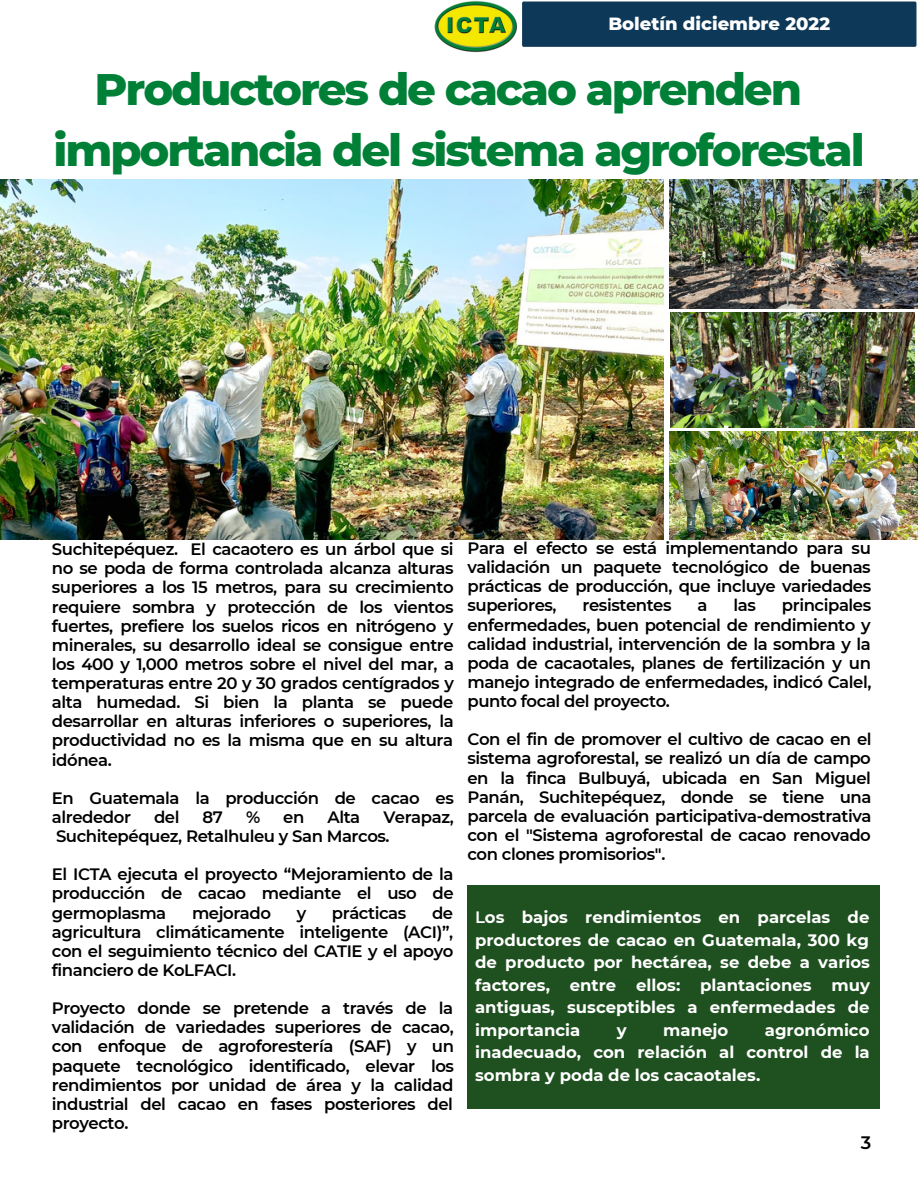
<style>
.page{position:relative;width:918px;height:1188px;background:#fff}
.page>*{position:absolute;margin:0;border:0;box-sizing:border-box;transform-origin:0 0}
.t1{font:800 45px/60.8px "Montserrat";letter-spacing:-.05em;color:#008037;text-align:center}
.t2{font:800 18px "Montserrat";color:#fff}
.t3{font:600 18px "Montserrat";color:#000}
.t4{font:600 16.5px/19.2px "Montserrat";letter-spacing:-.025em;color:#000;text-align:justify}
.t5{font:700 16.5px/22.5px "Montserrat";color:#fff;text-align:justify}
.s1{font-weight:600}
</style>
<div class="page">
<img style="left:434px;top:0;width:83px;height:53px">
<div style="left:522px;top:1px;width:395px;height:46px;background:#0d3858"></div>
<img style="left:0;top:179px;width:664px;height:360px">
<img style="left:669px;top:432px;width:249px;height:108px">
<div style="left:467px;top:885px;width:412px;height:223px;background:#1f5020"></div>
<img style="left:670px;top:312px;width:244px;height:116px">
<img style="left:669px;top:179px;width:249px;height:130px">
<p class="t2" style="left:608px;top:12px;width:223px">Boletín diciembre 2022</p>
<h1 class="t1" style="left:54px;top:59px;width:813px">Productores de cacao aprenden importancia del sistema agroforestal</h1>
<p class="t4" style="left:52px;top:540px;width:404px">Suchitepéquez. El cacaotero es un árbol que si no se poda de forma controlada alcanza alturas superiores a los 15 metros, para su crecimiento requiere sombra y protección de los vientos fuertes, prefiere los suelos ricos en nitrógeno y minerales, su desarrollo ideal se consigue entre los 400 y 1,000 metros sobre el nivel del mar, a temperaturas entre 20 y 30 grados centígrados y alta humedad. Si bien la planta se puede desarrollar en alturas inferiores o superiores, la productividad no es la misma que en su altura idónea.</p>
<p class="t4" style="left:52px;top:788px;width:403px">En Guatemala la producción de cacao es alrededor</p>
<p class="t4" style="left:154px;top:807px;width:27px">del</p>
<p class="t4" style="left:203px;top:807px;width:22px">87</p>
<p class="t4" style="left:246px;top:807px;width:16px">%</p>
<p class="t4" style="left:283px;top:807px;width:23px">en</p>
<p class="t4" style="left:327px;top:807px;width:34px">Alta</p>
<p class="t4" style="left:56px;top:807px;width:399px;text-indent:327px">Verapaz,<br>Suchitepéquez, Retalhuleu y San Marcos.</p>
<p class="t4" style="left:52px;top:865px;width:403px">El ICTA ejecuta el proyecto “Mejoramiento de la producción de cacao mediante el uso de germoplasma</p>
<p class="t4" style="left:192px;top:903px;width:81px">mejorado</p>
<p class="t4" style="left:297px;top:903px;width:11px">y</p>
<p class="t4" style="left:332px;top:903px;width:76px">prácticas</p>
<p class="t4" style="left:52px;top:903px;width:403px;text-indent:380px">de agricultura climáticamente inteligente (ACI)”, con el seguimiento técnico del CATIE y el apoyo financiero de KoLFACI.</p>
<p class="t4" style="left:52px;top:999px;width:404px">Proyecto donde se pretende a través de la validación de variedades superiores de cacao, con enfoque de agroforestería (SAF) y un paquete tecnológico identificado, elevar los rendimientos por unidad de área y la calidad industrial del cacao en fases posteriores del proyecto.</p>
<p class="t4" style="left:467px;top:539px;width:405px">Para el efecto se está implementando para su validación un paquete tecnológico de buenas prácticas de producción, que incluye variedades superiores,</p>
<p class="t4" style="left:467px;top:596px;width:405px;text-indent:314px">principales enfermedades, buen potencial de rendimiento y calidad industrial, intervención de la sombra y la poda de cacaotales, planes de fertilización y un manejo integrado de enfermedades, indicó Calel, punto focal del proyecto.</p>
<p class="t4" style="left:467px;top:730px;width:406px">Con el fin de promover el cultivo de cacao en el sistema agroforestal, se realizó un día de campo en la finca Bulbuyá, ubicada en San Miguel Panán, Suchitepéquez, donde se tiene una parcela de evaluación participativa-demostrativa con el "Sistema agroforestal de cacao renovado con clones promisorios".</p>
<p class="t4" style="left:583px;top:596px;width:91px">resistentes</p>
<p class="t4" style="left:698px;top:596px;width:12px">a</p>
<p class="t4" style="left:734px;top:596px;width:24px">las</p>
<p class="t5" style="left:475px;top:906px;width:396px"><span class="s1">L</span>os bajos rendimientos en parcelas de productores de cacao en Guatemala, 300 kg de producto por hectárea, se debe a varios factores, entre ellos: plantaciones muy antiguas, susceptibles a enfermedades de importancia</p>
<p class="t5" style="left:475px;top:1019px;width:396px;text-indent:290px">agronómico inadecuado, con relación al control de la sombra y poda de los cacaotales.</p>
<p class="t5" style="left:617px;top:1019px;width:11px">y</p>
<p class="t5" style="left:663px;top:1019px;width:67px">manejo</p>
<p class="t3" style="left:861px;top:1131px;width:12px">3</p>
</div>
